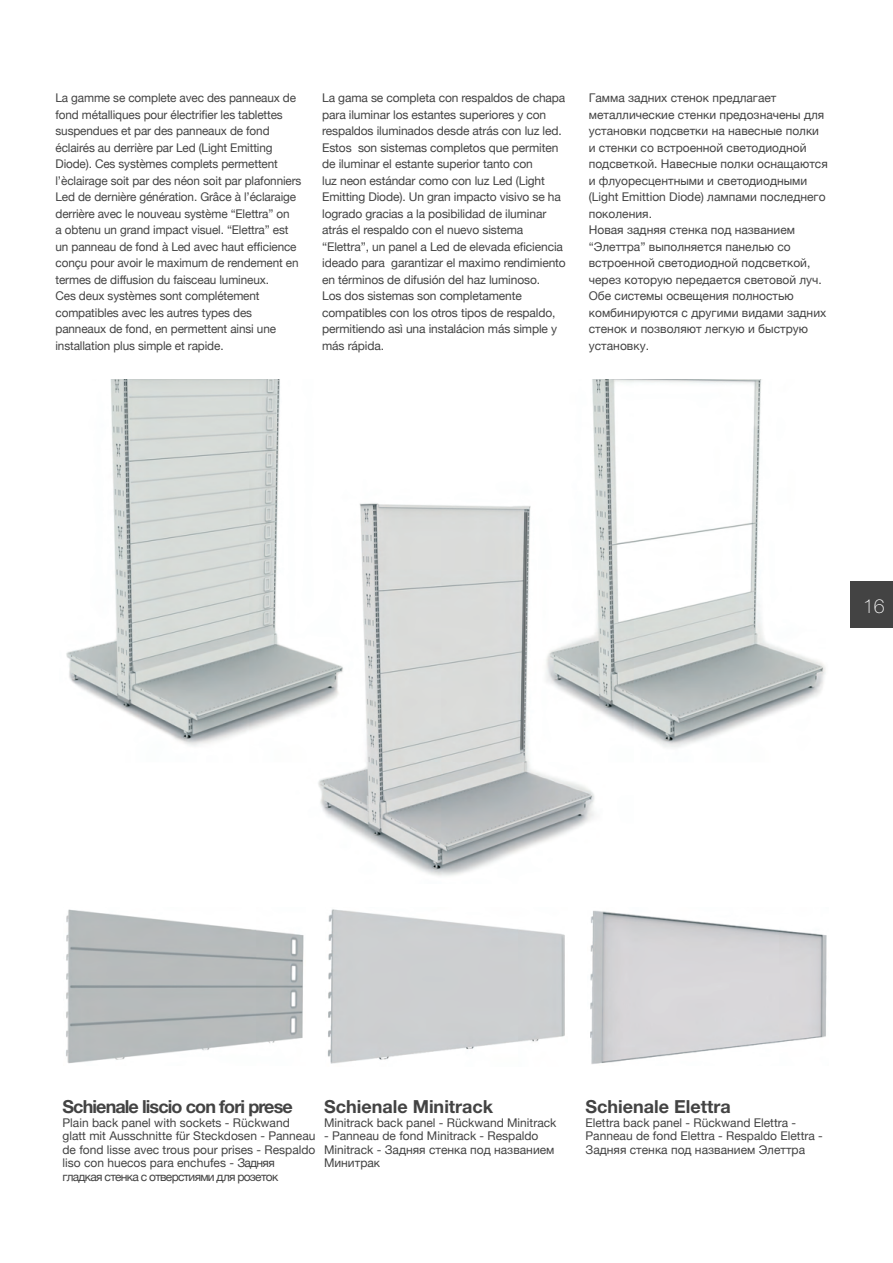
<style>
.page{position:relative;width:893px;height:1263px;background:#fff}
.page>*{position:absolute;margin:0;border:0;box-sizing:border-box;transform-origin:0 0}
.t1{font:100 19.5px "Helvetica Neue";color:#fff}
.t2{font:700 18px "Helvetica Neue";color:#434343}
.t3{font:700 18px "Helvetica Neue";letter-spacing:-.05em;color:#434343}
.t4{font:12px/16.5px "Helvetica Neue";letter-spacing:-.01em;color:#434343}
</style>
<div class="page">
<img style="left:66px;top:379px;width:760px;height:497px">
<img style="left:66px;top:909px;width:238px;height:155px">
<img style="left:327px;top:909px;width:238px;height:155px">
<img style="left:590px;top:910px;width:237px;height:154px">
<div style="left:850px;top:581px;width:43px;height:47px;background:#434343"></div>
<p class="t4" style="left:56px;top:90px;width:248px">La gamme se complete avec des panneaux de fond métalliques pour électrifier les tablettes suspendues et par des panneaux de fond éclairés au derrière par Led (Light Emitting Diode). Ces systèmes complets permettent l’èclairage soit par des néon soit par plafonniers Led de dernière génération. Grâce à l’éclaraige derrière avec le nouveau système “Elettra” on<br>a obtenu un grand impact visuel. “Elettra” est un panneau de fond à Led avec haut efficience conçu pour avoir le maximum de rendement en termes de diffusion du faisceau lumineux.<br>Ces deux systèmes sont complétement compatibles avec les autres types des panneaux de fond, en permettent ainsi une installation plus simple et rapide.</p>
<p class="t4" style="left:322px;top:90px;width:245px">La gama se completa con respaldos de chapa para iluminar los estantes superiores y con respaldos iluminados desde atrás con luz led.<br>Estos son sistemas completos que permiten de iluminar el estante superior tanto con<br>luz neon estándar como con luz Led (Light Emitting Diode). Un gran impacto visivo se ha logrado gracias a la posibilidad de iluminar atrás el respaldo con el nuevo sistema “Elettra”, un panel a Led de elevada eficiencia ideado para garantizar el maximo rendimiento en términos de difusión del haz luminoso.<br>Los dos sistemas son completamente compatibles con los otros tipos de respaldo, permitiendo asì una instalácion más simple y más rápida.</p>
<p class="t4" style="left:589px;top:90px;width:240px">Гамма задних стенок предлагает металлические стенки предозначены для установки подсветки на навесные полки и стенки со встроенной светодиодной подсветкой. Навесные полки оснащаются и флуоресцентными и светодиодными (Light Emittion Diode) лампами последнего поколения.<br>Новая задняя стенка под названием “Элеттра” выполняется панелью со встроенной светодиодной подсветкой, через которую передается световой луч.<br>Обе системы освещения полностью комбинируются с другими видами задних стенок и позволяют легкую и быструю установку.</p>
<h1 class="t1" style="left:863px;top:595px;width:23px">16</h1>
<h2 class="t3" style="left:63px;top:1096px;width:232px">Schienale liscio con fori prese</h2>
<p class="t4" style="left:63px;top:1116px;width:254px;line-height:13.5px">Plain back panel with sockets - Rückwand glatt mit Ausschnitte für Steckdosen - Panneau de fond lisse avec trous pour prises - Respaldo liso con huecos para enchufes - Задняя гладкая стенка с отверстиями для розеток</p>
<h2 class="t2" style="left:324px;top:1096px;width:171px">Schienale Minitrack</h2>
<p class="t4" style="left:324px;top:1114px;width:234px">Minitrack back panel - Rückwand Minitrack</p>
<p class="t4" style="left:324px;top:1129px;width:232px;line-height:13.5px">- Panneau de fond Minitrack - Respaldo<br>Minitrack - Задняя стенка под названием<br>Минитрак</p>
<h2 class="t2" style="left:585px;top:1096px;width:147px">Schienale Elettra</h2>
<p class="t4" style="left:585px;top:1116px;width:239px;line-height:13.5px">Elettra back panel - Rückwand Elettra -<br>Panneau de fond Elettra - Respaldo Elettra -<br>Задняя стенка под названием Элеттра</p>
</div>
